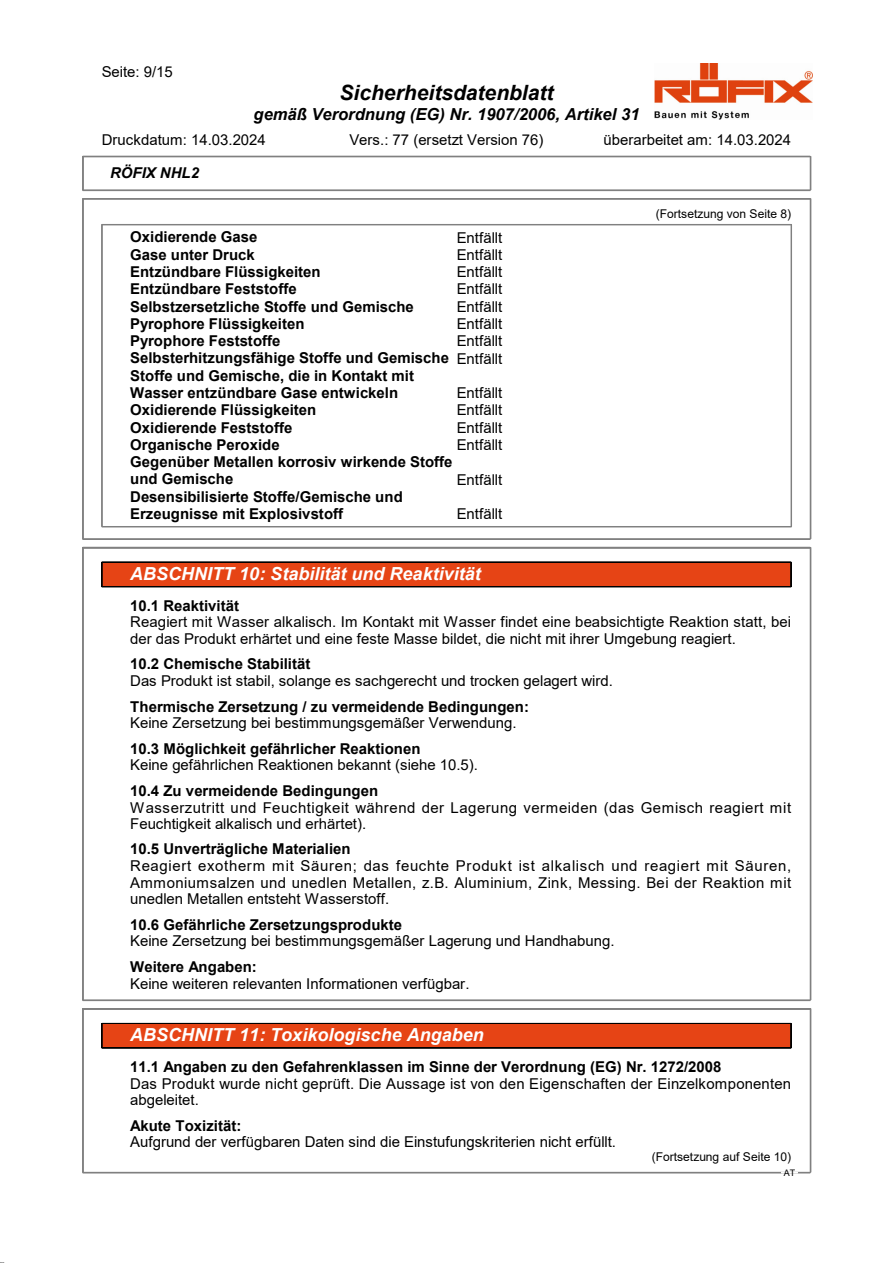
<style>
.page{position:relative;width:893px;height:1263px;background:#fff}
.page>*{position:absolute;margin:0;border:0;box-sizing:border-box;transform-origin:0 0}
.t1{font:italic 700 21px "Arial";color:#000}
.t2{font:italic 700 18px "Arial";color:#fff}
.t3{font:italic 700 16.5px "Arial";color:#000}
.t4{font:15px/16.5px "Arial";color:#000}
.t5{font:700 15px/17.2px "Arial";color:#000}
.t6{font:15px/16.5px "Arial";letter-spacing:.035em;color:#000}
.t7{font:italic 700 15px "Arial";color:#000}
.t8{font:12px "Arial";letter-spacing:-.005em;color:#000}
.t9{font:9px "Arial";color:#000}
.s1{font-weight:400}
</style>
<div class="page">
<img style="left:654px;top:64px;width:158px;height:55px">
<hr style="left:83px;top:156px;width:727px;height:1px;background:#808080">
<hr style="left:83px;top:157px;width:727px;height:1px;background:#808080">
<hr style="left:83px;top:190px;width:727px;height:1px;background:#808080">
<hr style="left:82px;top:156px;width:1px;height:34px;background:#808080">
<hr style="left:83px;top:156px;width:1px;height:34px;background:#808080">
<hr style="left:810px;top:156px;width:1px;height:34px;background:#808080">
<hr style="left:102px;top:224px;width:689px;height:1px;background:#808080">
<hr style="left:102px;top:225px;width:689px;height:1px;background:#808080">
<hr style="left:102px;top:526px;width:689px;height:1px;background:#808080">
<hr style="left:102px;top:527px;width:689px;height:1px;background:#808080">
<hr style="left:101px;top:224px;width:1px;height:302px;background:#808080">
<hr style="left:102px;top:224px;width:1px;height:302px;background:#808080">
<hr style="left:790px;top:224px;width:1px;height:302px;background:#808080">
<hr style="left:791px;top:224px;width:1px;height:302px;background:#808080">
<hr style="left:83px;top:198px;width:727px;height:1px;background:#808080">
<hr style="left:83px;top:199px;width:727px;height:1px;background:#808080">
<hr style="left:83px;top:539px;width:727px;height:1px;background:#808080">
<hr style="left:82px;top:199px;width:1px;height:340px;background:#808080">
<hr style="left:83px;top:199px;width:1px;height:340px;background:#808080">
<hr style="left:810px;top:199px;width:1px;height:340px;background:#808080">
<div style="left:102px;top:562px;width:689px;height:25px;background:#e64415"></div>
<hr style="left:102px;top:562px;width:689px;height:1px;background:#000">
<hr style="left:102px;top:586px;width:689px;height:1px;background:#000">
<svg style="left:101px;top:562px;width:1px;height:25px"></svg>
<svg style="left:790px;top:563px;width:1px;height:23px"></svg>
<hr style="left:83px;top:547px;width:727px;height:1px;background:#808080">
<hr style="left:83px;top:548px;width:727px;height:1px;background:#808080">
<hr style="left:83px;top:1000px;width:727px;height:1px;background:#808080">
<hr style="left:82px;top:547px;width:1px;height:453px;background:#808080">
<hr style="left:83px;top:547px;width:1px;height:453px;background:#808080">
<hr style="left:810px;top:547px;width:1px;height:453px;background:#808080">
<div style="left:102px;top:1023px;width:689px;height:25px;background:#e64415"></div>
<hr style="left:102px;top:1023px;width:689px;height:1px;background:#000">
<hr style="left:102px;top:1048px;width:689px;height:1px;background:#000">
<svg style="left:101px;top:1023px;width:1px;height:25px"></svg>
<svg style="left:790px;top:1024px;width:1px;height:24px"></svg>
<hr style="left:83px;top:1008px;width:727px;height:1px;background:#808080">
<hr style="left:83px;top:1009px;width:727px;height:1px;background:#808080">
<hr style="left:83px;top:1172px;width:727px;height:1px;background:#808080">
<hr style="left:83px;top:1173px;width:727px;height:1px;background:#808080">
<svg style="left:781px;top:1172px;width:16px;height:2px"></svg>
<hr style="left:82px;top:1009px;width:1px;height:163px;background:#808080">
<hr style="left:83px;top:1009px;width:1px;height:163px;background:#808080">
<hr style="left:810px;top:1009px;width:1px;height:163px;background:#808080">
<p class="t4" style="left:102px;top:65px;width:73px">Seite: 9/15</p>
<h1 class="t1" style="left:339px;top:84px;width:216px">Sicherheitsdatenblatt</h1>
<p class="t3" style="left:253px;top:108px;width:387px">gemäß Verordnung (EG) Nr. 1907/2006, Artikel 31</p>
<p class="t4" style="left:102px;top:133px;width:165px">Druckdatum: 14.03.2024</p>
<p class="t4" style="left:349px;top:133px;width:195px">Vers.: 77 (ersetzt Version 76)</p>
<p class="t4" style="left:603px;top:133px;width:189px">überarbeitet am: 14.03.2024</p>
<p class="t7" style="left:110px;top:167px;width:90px">RÖFIX NHL2</p>
<p class="t8" style="left:656px;top:209px;width:137px">(Fortsetzung von Seite 8)</p>
<p class="t5" style="left:130px;top:230px;width:129px">Oxidierende Gase</p>
<p class="t4" style="left:456px;top:230px;width:47px">Entfällt</p>
<p class="t5" style="left:130px;top:247px;width:126px">Gase unter Druck</p>
<p class="t4" style="left:456px;top:248px;width:47px">Entfällt</p>
<p class="t5" style="left:130px;top:265px;width:192px">Entzündbare Flüssigkeiten</p>
<p class="t4" style="left:456px;top:265px;width:47px">Entfällt</p>
<p class="t5" style="left:130px;top:282px;width:168px">Entzündbare Feststoffe</p>
<p class="t4" style="left:456px;top:282px;width:47px">Entfällt</p>
<p class="t5" style="left:130px;top:299px;width:285px">Selbstzersetzliche Stoffe und Gemische</p>
<p class="t4" style="left:456px;top:300px;width:47px">Entfällt</p>
<p class="t5" style="left:130px;top:316px;width:176px">Pyrophore Flüssigkeiten</p>
<p class="t4" style="left:456px;top:317px;width:47px">Entfällt</p>
<p class="t5" style="left:130px;top:334px;width:152px">Pyrophore Feststoffe</p>
<p class="t5" style="left:130px;top:334px;width:373px;text-indent:326px"><span class="s1">Entfällt </span>Selbsterhitzungsfähige Stoffe und Gemische <span class="s1">Entfällt </span>Stoffe und Gemische, die in Kontakt mit<br>Wasser entzündbare Gase entwickeln</p>
<p class="t4" style="left:456px;top:386px;width:47px">Entfällt</p>
<p class="t5" style="left:130px;top:403px;width:188px">Oxidierende Flüssigkeiten</p>
<p class="t4" style="left:456px;top:403px;width:47px">Entfällt</p>
<p class="t5" style="left:130px;top:420px;width:164px">Oxidierende Feststoffe</p>
<p class="t4" style="left:456px;top:421px;width:47px">Entfällt</p>
<p class="t5" style="left:130px;top:437px;width:151px">Organische Peroxide</p>
<p class="t4" style="left:456px;top:438px;width:47px">Entfällt</p>
<p class="t5" style="left:130px;top:455px;width:324px">Gegenüber Metallen korrosiv wirkende Stoffe und Gemische</p>
<p class="t4" style="left:456px;top:472px;width:47px">Entfällt</p>
<p class="t5" style="left:130px;top:489px;width:274px">Desensibilisierte Stoffe/Gemische und<br>Erzeugnisse mit Explosivstoff</p>
<p class="t4" style="left:456px;top:507px;width:47px">Entfällt</p>
<p class="t2" style="left:130px;top:567px;width:352px">ABSCHNITT 10: Stabilität und Reaktivität</p>
<p class="t5" style="left:130px;top:598px;width:110px">10.1 Reaktivität</p>
<p class="t4" style="left:130px;top:615px;width:662px">Reagiert mit Wasser alkalisch. Im Kontakt mit Wasser findet eine beabsichtigte Reaktion statt, bei der das Produkt erhärtet und eine feste Masse bildet, die nicht mit ihrer Umgebung reagiert.</p>
<p class="t5" style="left:130px;top:657px;width:182px">10.2 Chemische Stabilität</p>
<p class="t4" style="left:130px;top:674px;width:484px">Das Produkt ist stabil, solange es sachgerecht und trocken gelagert wird.</p>
<p class="t5" style="left:130px;top:699px;width:400px">Thermische Zersetzung / zu vermeidende Bedingungen:</p>
<p class="t4" style="left:130px;top:716px;width:388px">Keine Zersetzung bei bestimmungsgemäßer Verwendung.</p>
<p class="t5" style="left:130px;top:741px;width:292px">10.3 Möglichkeit gefährlicher Reaktionen</p>
<p class="t4" style="left:130px;top:758px;width:349px">Keine gefährlichen Reaktionen bekannt (siehe 10.5).</p>
<p class="t5" style="left:130px;top:783px;width:249px">10.4 Zu vermeidende Bedingungen</p>
<p class="t6" style="left:130px;top:800px;width:662px">Wasserzutritt und Feuchtigkeit während der Lagerung vermeiden (das Gemisch reagiert mit<br>Feuchtigkeit alkalisch und erhärtet).</p>
<p class="t5" style="left:130px;top:842px;width:222px">10.5 Unverträgliche Materialien</p>
<p class="t4" style="left:130px;top:859px;width:662px;text-align:justify">Reagiert exotherm mit Säuren; das feuchte Produkt ist alkalisch und reagiert mit Säuren, Ammoniumsalzen und unedlen Metallen, z.B. Aluminium, Zink, Messing. Bei der Reaktion mit unedlen Metallen entsteht Wasserstoff.</p>
<p class="t5" style="left:130px;top:917px;width:273px">10.6 Gefährliche Zersetzungsprodukte</p>
<p class="t4" style="left:130px;top:934px;width:486px">Keine Zersetzung bei bestimmungsgemäßer Lagerung und Handhabung.</p>
<p class="t5" style="left:130px;top:959px;width:128px">Weitere Angaben:</p>
<p class="t4" style="left:130px;top:976px;width:341px">Keine weiteren relevanten Informationen verfügbar.</p>
<p class="t2" style="left:130px;top:1028px;width:355px">ABSCHNITT 11: Toxikologische Angaben</p>
<p class="t5" style="left:130px;top:1059px;width:592px">11.1 Angaben zu den Gefahrenklassen im Sinne der Verordnung (EG) Nr. 1272/2008</p>
<p class="t4" style="left:130px;top:1076px;width:662px">Das Produkt wurde nicht geprüft. Die Aussage ist von den Eigenschaften der Einzelkomponenten abgeleitet.</p>
<p class="t5" style="left:130px;top:1118px;width:113px">Akute Toxizität:</p>
<p class="t4" style="left:130px;top:1135px;width:487px">Aufgrund der verfügbaren Daten sind die Einstufungskriterien nicht erfüllt.</p>
<p class="t8" style="left:651px;top:1153px;width:141px">(Fortsetzung auf Seite 10)</p>
<p class="t9" style="left:783px;top:1169px;width:13px">AT</p>
</div>
